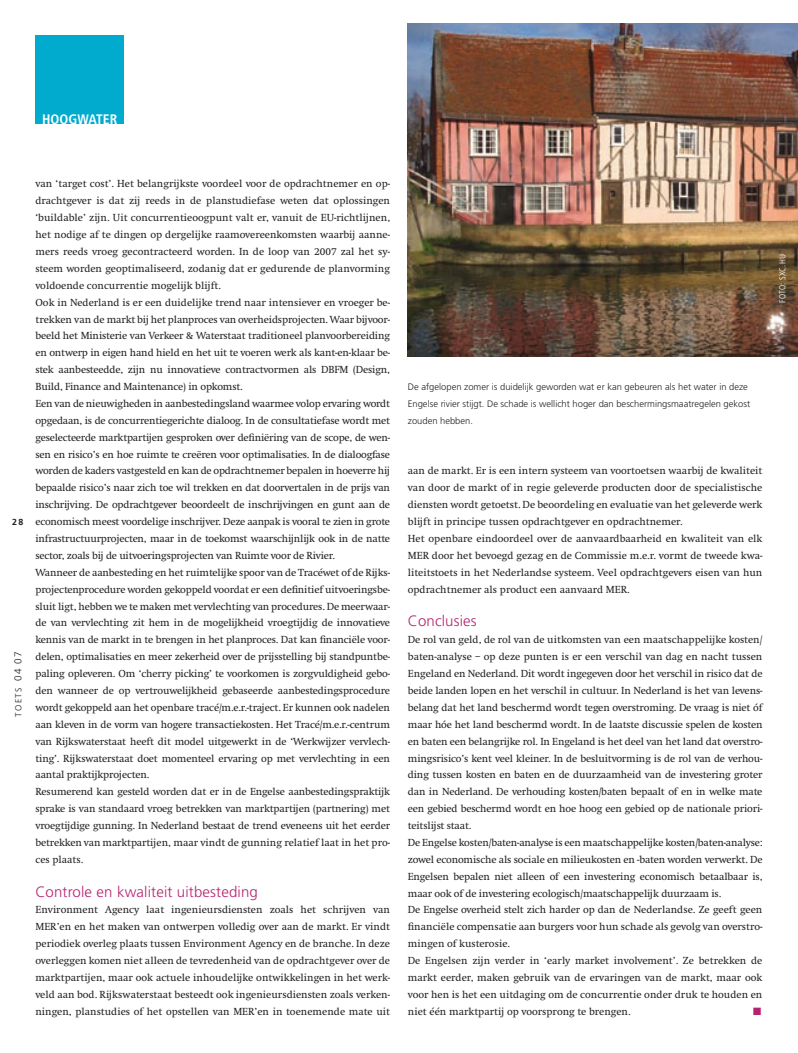
<style>
.page{position:relative;width:798px;height:1053px;background:#fff}
.page>*{position:absolute;margin:0;border:0;box-sizing:border-box;transform-origin:0 0}
._05_tussenkop{font:300 15px "Frutiger";letter-spacing:.01em;color:#b62270}
._00_rubriek{font:700 condensed 13.75px "Frutiger";color:#fff}
.Standaard{font:10.62px/16.9px "Swift";letter-spacing:-.005em;color:#231f20;text-align:justify}
._06_broodtekst{font:10.62px "Zapf Dingbats ITC";color:#b62270}
._06_bijschrift{font:300 9.38px/16.9px "Frutiger";color:#231f20}
.credit{font:300 condensed 8.75px "Frutiger";letter-spacing:.02em;color:#fff}
.t1{font:300 8.75px "Frutiger";letter-spacing:.14em;color:#231f20}
.t2{font:700 8.75px "Frutiger";color:#231f20}
.s1{font-size:10px}
</style>
<div class="page">
<img style="left:407px;top:23px;width:390px;height:333px">
<div style="left:35px;top:35px;width:89px;height:89px;background:#00abcd"></div>
<p class="_00_rubriek" style="left:42px;top:111px;width:18px">HOOGWATER</p>
<p class="t2" style="left:12px;top:517px;width:12px">28</p>
<p class="t1" style="left:13px;top:716px;width:67px;rotate:-90deg">TOETS <span class="s1">04 07</span></p>
<p class="Standaard" style="left:35px;top:176px;width:356px">van ‘target cost’. Het belangrijkste voordeel voor de opdrachtnemer en op&shy;drachtgever is dat zij reeds in de planstudiefase weten dat oplossingen ‘buildable’ zijn. Uit concurrentieoogpunt valt er, vanuit de EU-richtlijnen, het nodige af te dingen op dergelijke raamovereenkomsten waarbij aanne&shy;mers reeds vroeg gecontracteerd worden. In de loop van 2007 zal het sy&shy;steem worden geoptimaliseerd, zodanig dat er gedurende de planvorming voldoende concurrentie mogelijk blijft.</p>
<p class="Standaard" style="left:35px;top:294px;width:356px">Ook in Nederland is er een duidelijke trend naar intensiever en vroeger be&shy;trekken van de markt bij het planproces van overheidsprojecten. Waar bijvoor&shy;beeld het Ministerie van Verkeer &amp; Waterstaat traditioneel planvoorbereiding en ontwerp in eigen hand hield en het uit te voeren werk als kant-en-klaar be&shy;stek aanbesteedde, zijn nu innovatieve contractvormen als DBFM (Design, Build, Finance and Maintenance) in opkomst.</p>
<p class="Standaard" style="left:35px;top:395px;width:356px">Een van de nieuwigheden in aanbestedingsland waarmee volop ervaring wordt opgedaan, is de concurrentiegerichte dialoog. In de consultatiefase wordt met geselecteerde marktpartijen gesproken over definiëring van de scope, de wen&shy;sen en risico’s en hoe ruimte te creëren voor optimalisaties. In de dialoogfase worden de kaders vastgesteld en kan de opdrachtnemer bepalen in hoeverre hij bepaalde risico’s naar zich toe wil trekken en dat doorvertalen in de prijs van inschrijving. De opdrachtgever beoordeelt de inschrijvingen en gunt aan de economisch meest voordelige inschrijver. Deze aanpak is vooral te zien in grote infrastructuurprojecten, maar in de toekomst waarschijnlijk ook in de natte sector, zoals bij de uitvoeringsprojecten van Ruimte voor de Rivier.</p>
<p class="Standaard" style="left:35px;top:564px;width:356px">Wanneer de aanbesteding en het ruimtelijke spoor van de Tracéwet of de Rijks&shy;projectenprocedure worden gekoppeld voordat er een definitief uitvoeringsbe&shy;sluit ligt, hebben we te maken met vervlechting van procedures. De meerwaar&shy;de van vervlechting zit hem in de mogelijkheid vroegtijdig de innovatieve kennis van de markt in te brengen in het planproces. Dat kan financiële voor&shy;delen, optimalisaties en meer zekerheid over de prijsstelling bij standpuntbe&shy;paling opleveren. Om ‘cherry picking’ te voorkomen is zorgvuldigheid gebo&shy;den wanneer de op vertrouwelijkheid gebaseerde aanbestedingsprocedure wordt gekoppeld aan het openbare tracé/m.e.r.-traject. Er kunnen ook nadelen aan kleven in de vorm van hogere transactiekosten. Het Tracé/m.e.r.-centrum van Rijkswaterstaat heeft dit model uitgewerkt in de ‘Werkwijzer vervlech&shy;ting’. Rijkswaterstaat doet momenteel ervaring op met vervlechting in een aantal praktijkprojecten.</p>
<p class="Standaard" style="left:35px;top:783px;width:356px">Resumerend kan gesteld worden dat er in de Engelse aanbestedingspraktijk sprake is van standaard vroeg betrekken van marktpartijen (partnering) met vroegtijdige gunning. In Nederland bestaat de trend eveneens uit het eerder betrekken van marktpartijen, maar vindt de gunning relatief laat in het pro&shy;ces plaats.</p>
<p class="_05_tussenkop" style="left:35px;top:882px;width:224px">C ontrole en kwaliteit uitbesteding</p>
<p class="Standaard" style="left:35px;top:901px;width:356px">Environment Agency laat ingenieursdiensten zoals het schrijven van MER’en en het maken van ontwerpen volledig over aan de markt. Er vindt periodiek overleg plaats tussen Environment Agency en de branche. In deze overleggen komen niet alleen de tevredenheid van de opdrachtgever over de marktpartijen, maar ook actuele inhoudelijke ontwikkelingen in het werk&shy;veld aan bod. Rijkswaterstaat besteedt ook ingenieursdiensten zoals verken&shy;ningen, planstudies of het opstellen van MER’en in toenemende mate uit</p>
<p class="credit" style="left:777px;top:303px;width:50px;rotate:-90deg">FOTO: sxc.hu</p>
<p class="_06_bijschrift" style="left:407px;top:378px;width:344px">De afgelopen zomer is duidelijk geworden wat er kan gebeuren als het water in deze<br>Engelse rivier stijgt. De schade is wellicht hoger dan beschermingsmaatregelen gekost zouden hebben.</p>
<p class="Standaard" style="left:407px;top:462px;width:356px">aan de markt. Er is een intern systeem van voortoetsen waarbij de kwaliteit van door de markt of in regie geleverde producten door de specialistische diensten wordt getoetst. De beoordeling en evaluatie van het geleverde werk blijft in principe tussen opdrachtgever en opdrachtnemer.</p>
<p class="Standaard" style="left:407px;top:530px;width:356px">Het openbare eindoordeel over de aanvaardbaarheid en kwaliteit van elk MER door het bevoegd gezag en de Commissie m.e.r. vormt de tweede kwa&shy;liteitstoets in het Nederlandse systeem. Veel opdrachtgevers eisen van hun opdrachtnemer als product een aanvaard MER.</p>
<p class="_05_tussenkop" style="left:407px;top:612px;width:70px">Conclusies</p>
<p class="Standaard" style="left:407px;top:631px;width:356px">De rol van geld, de rol van de uitkomsten van een maatschappelijke kosten/ baten-analyse – op deze punten is er een verschil van dag en nacht tussen Engeland en Nederland. Dit wordt ingegeven door het verschil in risico dat de beide landen lopen en het verschil in cultuur. In Nederland is het van levens&shy;belang dat het land beschermd wordt tegen overstroming. De vraag is niet óf maar hóe het land beschermd wordt. In de laatste discussie spelen de kosten en baten een belangrijke rol. In Engeland is het deel van het land dat overstro&shy;mingsrisico’s kent veel kleiner. In de besluitvorming is de rol van de verhou&shy;ding tussen kosten en baten en de duurzaamheid van de investering groter dan in Nederland. De verhouding kosten/baten bepaalt of en in welke mate een gebied beschermd wordt en hoe hoog een gebied op de nationale priori&shy;teitslijst staat.</p>
<p class="Standaard" style="left:407px;top:834px;width:356px">De Engelse kosten/baten-analyse is een maatschappelijke kosten/baten-analyse: zowel economische als sociale en milieukosten en -baten worden verwerkt. De Engelsen bepalen niet alleen of een investering economisch betaalbaar is, maar ook of de investering ecologisch/maatschappelijk duurzaam is.</p>
<p class="Standaard" style="left:407px;top:901px;width:356px">De Engelse overheid stelt zich harder op dan de Nederlandse. Ze geeft geen financiële compensatie aan burgers voor hun schade als gevolg van overstro&shy;mingen of kusterosie.</p>
<p class="Standaard" style="left:407px;top:952px;width:356px">De Engelsen zijn verder in ‘early market involvement’. Ze betrekken de markt eerder, maken gebruik van de ervaringen van de markt, maar ook voor hen is het een uitdaging om de concurrentie onder druk te houden en niet één marktpartij op voorsprong te brengen.</p>
<p class="_06_broodtekst" style="left:753px;top:1006px;width:10px">■</p>
</div>
